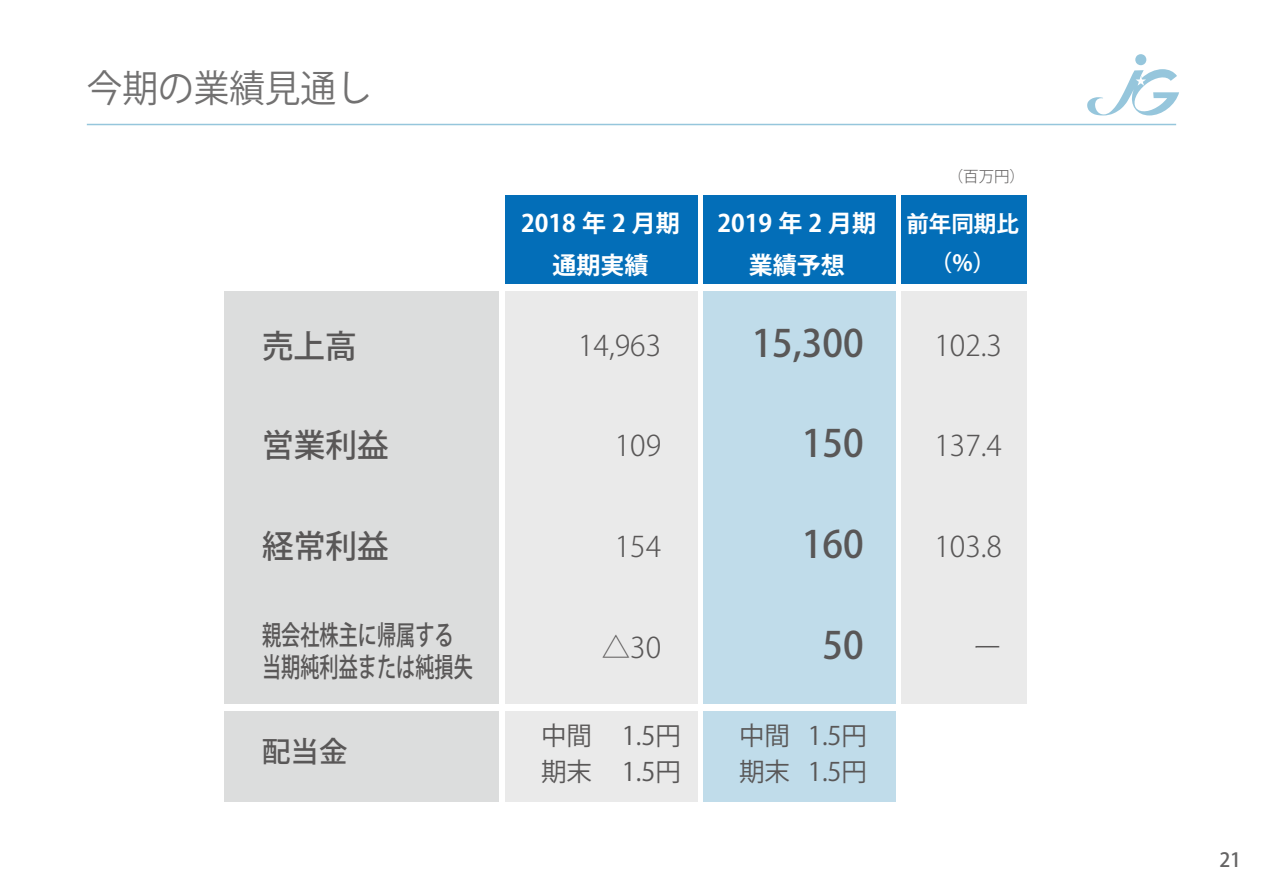
<style>
.page{position:relative;width:1263px;height:893px;background:#fff}
.page>*{position:absolute;margin:0;border:0;box-sizing:border-box;transform-origin:0 0}
.t1{font:37.5px "Koz Go Pro";color:#727171;scale:.95 1}
.t2{font:500 37.35px "Koz Go Pro";color:#595757}
.t3{font:500 32.25px "Koz Go Pro";color:#595757}
.t4{font:500 28.5px "Koz Go Pro";color:#595757}
.t5{font:300 28.35px "Koz Go Pro";color:#595757}
.t6{font:500 27px/32.4px "Koz Go Pro";color:#595757;scale:.71 1}
.t7{font:25.5px/36px "Koz Go Pro";color:#595757}
.t8{font:700 24px/42px "Koz Go Pro";color:#fff;text-align:center}
.t9{font:700 22.5px/39.3px "Koz Go Pro";color:#fff;text-align:center}
.t10{font:500 19.5px "Koz Go Pro";color:#656464}
.t11{font:300 15.45px "Koz Go Pro";color:#595757}
</style>
<div class="page">
<svg style="left:1087px;top:54px;width:92px;height:61px"></svg>
<hr style="left:87px;top:124px;width:1089px;height:1px;background:#96c6dc">
<div style="left:505px;top:291px;width:193px;height:412px;background:#eaeaea"></div>
<div style="left:224px;top:291px;width:274px;height:412px;background:#dcdddd"></div>
<div style="left:703px;top:291px;width:193px;height:412px;background:#c0dcea"></div>
<div style="left:902px;top:291px;width:125px;height:412px;background:#eaeaea"></div>
<div style="left:505px;top:195px;width:193px;height:89px;background:#036eb8"></div>
<div style="left:703px;top:195px;width:193px;height:89px;background:#036eb8"></div>
<div style="left:902px;top:195px;width:125px;height:89px;background:#036eb8"></div>
<div style="left:505px;top:711px;width:193px;height:90px;background:#eaeaea"></div>
<div style="left:224px;top:711px;width:274px;height:90px;background:#dcdddd"></div>
<div style="left:703px;top:711px;width:193px;height:90px;background:#c0dcea"></div>
<h1 class="t1" style="left:87px;top:64px;width:302px">今期の業績見通し</h1>
<p class="t3" style="left:262px;top:325px;width:96px">売上高</p>
<p class="t3" style="left:262px;top:424px;width:128px">営業利益</p>
<p class="t3" style="left:262px;top:526px;width:128px">経常利益</p>
<p class="t6" style="left:262px;top:620px;width:299px">親会社株主に帰属する当期純利益または純損失</p>
<p class="t4" style="left:262px;top:733px;width:87px">配当金</p>
<p class="t11" style="left:948px;top:166px;width:79px">（百万円）</p>
<p class="t8" style="left:521px;top:204px;width:160px">2018 年 2 月期通期実績</p>
<p class="t8" style="left:717px;top:204px;width:160px">2019 年 2 月期業績予想</p>
<p class="t9" style="left:906px;top:206px;width:114px">前年同期比（%）</p>
<p class="t5" style="left:578px;top:327px;width:85px">14,963</p>
<p class="t5" style="left:615px;top:427px;width:48px">109</p>
<p class="t5" style="left:615px;top:528px;width:48px">154</p>
<p class="t5" style="left:602px;top:629px;width:61px">△30</p>
<h2 class="t2" style="left:752px;top:319px;width:114px">15,300</h2>
<h2 class="t2" style="left:802px;top:420px;width:63px">150</h2>
<h2 class="t2" style="left:802px;top:520px;width:63px">160</h2>
<h2 class="t2" style="left:822px;top:621px;width:43px">50</h2>
<p class="t7" style="left:541px;top:718px;width:141px">中間 1.5円期末 1.5円</p>
<p class="t7" style="left:739px;top:718px;width:129px">中間 1.5円期末 1.5円</p>
<p class="t5" style="left:934px;top:327px;width:69px">102.3</p>
<p class="t5" style="left:934px;top:427px;width:69px">137.4</p>
<p class="t5" style="left:934px;top:528px;width:69px">103.8</p>
<p class="t5" style="left:973px;top:629px;width:30px">ー</p>
<p class="t10" style="left:1219px;top:847px;width:23px">21</p>
</div>
